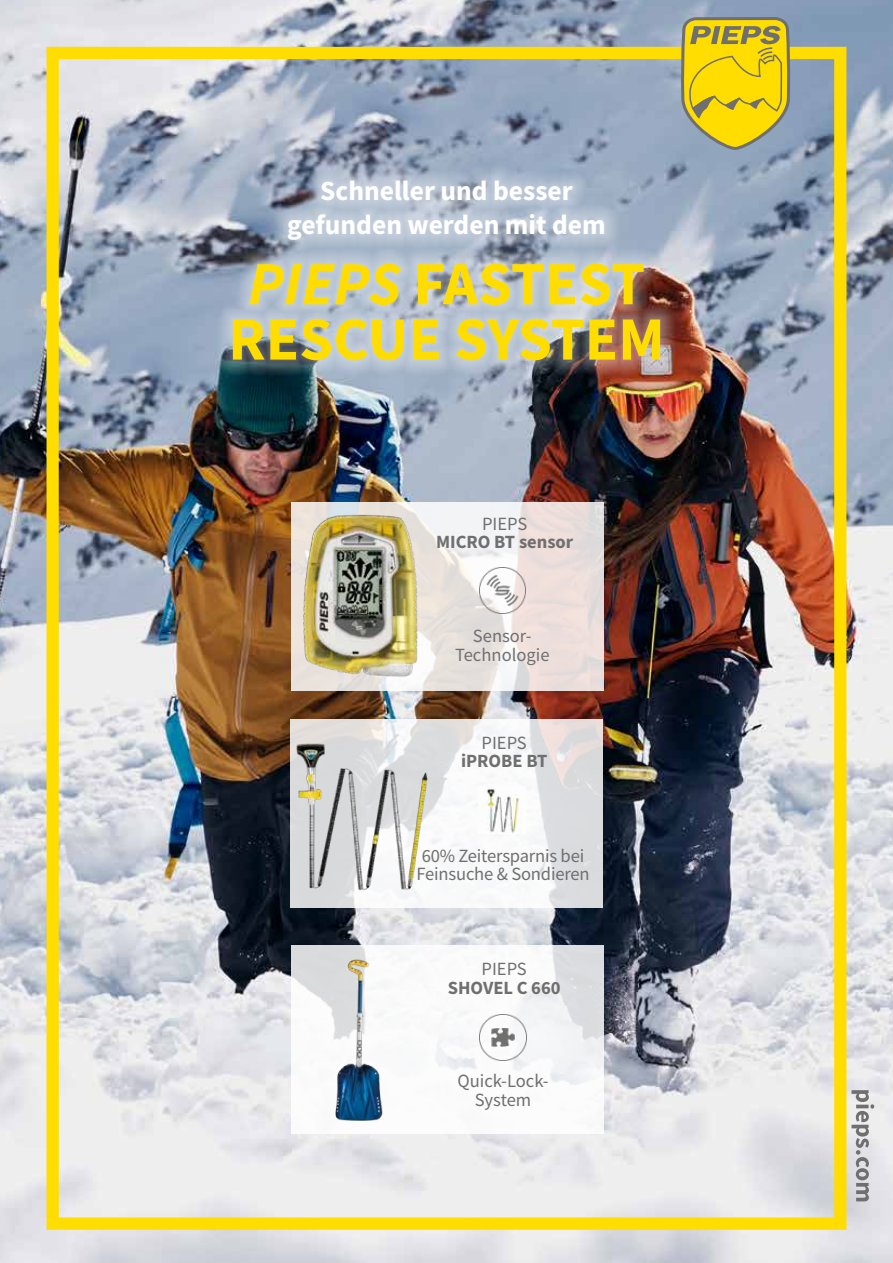
<style>
.page{position:relative;width:893px;height:1263px;background:#fff}
.page>*{position:absolute;margin:0;border:0;box-sizing:border-box;transform-origin:0 0}
.t1{font:700 61.5px/55.3px "Source Sans Pro";color:#fd0;text-align:center}
.t2{font:700 27.6px/33.2px "Source Sans Pro";color:#fff;text-align:center}
.t3{font:18.6px/18.6px "Source Sans Pro";letter-spacing:-.01em;color:#706f6f;text-align:center}
.t4{font:700 18.6px "Source Sans Pro";color:#706f6f}
.s1{font-style:italic}
</style>
<div class="page">
<img style="left:0;top:0;width:893px;height:1263px">
<div style="left:47px;top:47px;width:799px;height:1183px;border:12px solid #fd0"></div>
<svg style="left:851px;top:1090px;width:23px;height:111px;background:#bfbec1"></svg>
<div style="left:217px;top:165px;width:459px;height:211px;background:#fff;opacity:.75"></div>
<svg style="left:680px;top:17px;width:111px;height:133px;background:#d3bf31"></svg>
<svg style="left:291px;top:502px;width:313px;height:189px;fill:#ece0dc"></svg>
<img style="left:301px;top:513px;width:119px;height:164px">
<img style="left:479px;top:568px;width:47px;height:46px">
<svg style="left:290px;top:719px;width:313px;height:189px"></svg>
<img style="left:285px;top:733px;width:177px;height:165px">
<img style="left:478px;top:786px;width:47px;height:47px">
<svg style="left:291px;top:945px;width:312px;height:189px"></svg>
<img style="left:297px;top:955px;width:125px;height:176px">
<img style="left:480px;top:1014px;width:47px;height:46px">
<h2 class="t2" style="left:287px;top:174px;width:320px">Schneller und besser gefunden werden mit dem</h2>
<h1 class="t1" style="left:228px;top:255px;width:438px"><span class="s1">PIEPS</span> FASTEST<br>RESCUE SYSTEM</h1>
<p class="t3" style="left:482px;top:514px;width:47px">PIEPS</p>
<p class="t4" style="left:436px;top:529px;width:139px">MICRO BT sensor</p>
<p class="t3" style="left:455px;top:627px;width:96px">Sensor-<br>Technologie</p>
<p class="t3" style="left:481px;top:733px;width:47px">PIEPS</p>
<p class="t4" style="left:461px;top:748px;width:88px">iPROBE BT</p>
<p class="t3" style="left:416px;top:846px;width:175px;text-align:left">60% Zeitersparnis bei<br>Feinsuche &amp; Sondieren</p>
<p class="t3" style="left:481px;top:959px;width:47px">PIEPS</p>
<p class="t4" style="left:448px;top:975px;width:114px">SHOVEL C 660</p>
<p class="t3" style="left:458px;top:1071px;width:92px">Quick-Lock-<br>System</p>
</div>
